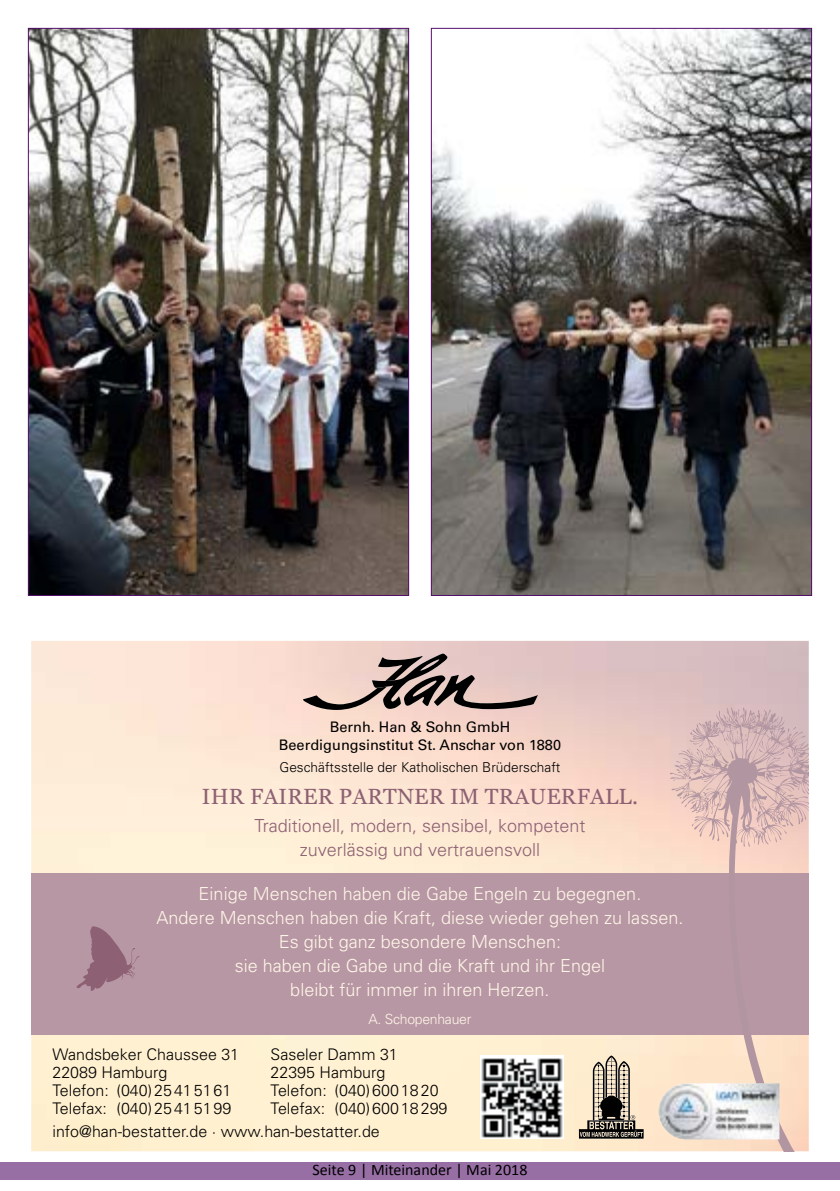
<style>
.page{position:relative;width:840px;height:1191px;background:#fff}
.page>*{position:absolute;margin:0;border:0;box-sizing:border-box;transform-origin:0 0}
.t1{font:22px "Georgia";letter-spacing:.01em;color:#8d6173}
.t2{font:300 18px/24px "Univers";color:#fff6e9;text-align:center}
.t3{font:300 18px/24px "Univers";color:#8d6173;text-align:center}
.t4{font:300 16px/18px "Univers";color:#000}
.t5{font:16px "Calibri";color:#000}
.t6{font:14.6px/17.4px "Univers LT";color:#000;text-align:center}
.t7{font:300 14px "Univers";letter-spacing:-.02em;color:#fff6e9}
.t8{font:300 13.6px "Univers";color:#000}
</style>
<div class="page">
<div style="left:0;top:1162px;width:839px;height:17px;background:#986fa5"></div>
<img style="left:30px;top:30px;width:377px;height:564px">
<img style="left:432px;top:30px;width:377px;height:564px">
<img style="left:31px;top:641px;width:777px;height:510px">
<div style="left:31px;top:873px;width:777px;height:161px;background:#b797a3"></div>
<img style="left:303px;top:656px;width:119px;height:54px">
<img style="left:371px;top:653px;width:76px;height:56px">
<img style="left:403px;top:675px;width:30px;height:31px">
<img style="left:433px;top:675px;width:104px;height:34px">
<svg style="left:674px;top:707px;width:134px;height:444px;fill:#b797a3"></svg>
<svg style="left:692px;top:735px;width:8px;height:4px"></svg>
<svg style="left:760px;top:709px;width:6px;height:13px"></svg>
<svg style="left:684px;top:797px;width:12px;height:14px"></svg>
<svg style="left:757px;top:827px;width:8px;height:7px"></svg>
<svg style="left:760px;top:729px;width:16px;height:23px"></svg>
<svg style="left:725px;top:742px;width:11px;height:17px"></svg>
<svg style="left:702px;top:795px;width:19px;height:20px"></svg>
<svg style="left:749px;top:761px;width:60px;height:59px;background:#d4b3b4"></svg>
<svg style="left:705px;top:745px;width:12px;height:11px"></svg>
<svg style="left:707px;top:711px;width:33px;height:25px"></svg>
<svg style="left:675px;top:748px;width:18px;height:17px"></svg>
<svg style="left:669px;top:772px;width:21px;height:18px"></svg>
<svg style="left:703px;top:763px;width:10px;height:13px"></svg>
<img style="left:592px;top:1055px;width:37px;height:65px">
<img style="left:578px;top:1120px;width:65px;height:18px">
<img style="left:583px;top:1122px;width:49px;height:14px">
<svg style="left:594px;top:1061px;width:41px;height:60px;background:#968b7c"></svg>
<img style="left:658px;top:1083px;width:121px;height:56px">
<img style="left:480px;top:1055px;width:83px;height:83px">
<svg style="left:76px;top:926px;width:64px;height:65px"></svg>
<p class="t6" style="left:279px;top:718px;width:283px">Bernh. Han &amp; Sohn GmbH<br>Beerdigungsinstitut St. Anschar von 1880</p>
<p class="t8" style="left:279px;top:759px;width:282px">Geschäftsstelle der Katholischen Brüderschaft</p>
<p class="t1" style="left:202px;top:784px;width:437px">IHR FAIRER PARTNER IM TRAUERFALL.</p>
<p class="t3" style="left:254px;top:813px;width:332px">Traditionell, modern, sensibel, kompetent zuverlässig und vertrauensvoll</p>
<p class="t2" style="left:156px;top:881px;width:528px">Einige Menschen haben die Gabe Engeln zu begegnen.<br>Andere Menschen haben die Kraft, diese wieder gehen zu lassen.<br>Es gibt ganz besondere Menschen:<br>sie haben die Gabe und die Kraft und ihr Engel<br>bleibt für immer in ihren Herzen.</p>
<p class="t7" style="left:368px;top:1010px;width:104px">A. Schopenhauer</p>
<p class="t4" style="left:52px;top:1044px;width:188px">Wandsbeker Chaussee 31<br>22089 Hamburg<br>Telefon: (040) 25 41 51 61<br>Telefax: (040) 25 41 51 99</p>
<p class="t4" style="left:270px;top:1044px;width:178px">Saseler Damm 31<br>22395 Hamburg<br>Telefon: (040) 600 18 20<br>Telefax: (040) 600 18 299</p>
<p class="t4" style="left:52px;top:1122px;width:328px">info@han-bestatter.de · www.han-bestatter.de</p>
<p class="t5" style="left:312px;top:1159px;width:216px">Seite 9 | Miteinander | Mai 2018</p>
</div>
